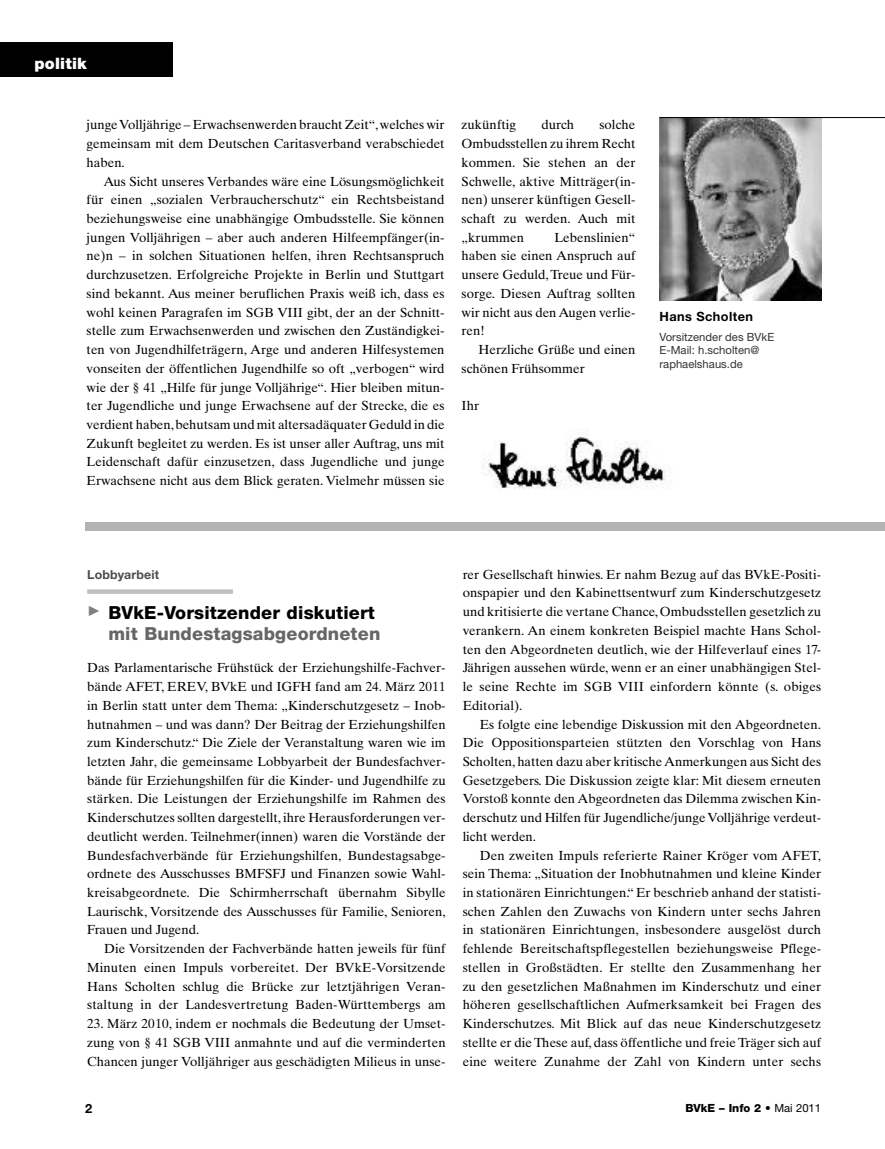
<style>
.page{position:relative;width:885px;height:1149px;background:#fff}
.page>*{position:absolute;margin:0;border:0;box-sizing:border-box;transform-origin:0 0}
.t1{font:800 18px/21.3px "Helvetica Neue LT Std";letter-spacing:.01em;color:#000;text-align:right}
.t2{font:900 15.75px "Helvetica Neue LT Std";letter-spacing:.015em;color:#fff}
.t3{font:13.2px/18.8px "Times Ten LT Std";color:#000;text-align:justify}
.t4{font:700 12.75px "Helvetica Neue LT Std";letter-spacing:.035em;color:#000}
.t5{font:700 12.3px "Helvetica Neue LT Std";letter-spacing:.01em;color:#4d4d4d}
.t6{font:11.25px/13.5px "Helvetica Neue LT Std";color:#333}
.t7{font:800 11.25px "Helvetica Neue LT Std";color:#000}
.s1{color:#808080}
.s2{color:#666}
.s3{font-weight:400}
</style>
<div class="page">
<div style="left:0;top:43px;width:173px;height:34px;background:#000"></div>
<svg style="left:87px;top:589px;width:146px;height:4px"></svg>
<img style="left:659px;top:118px;width:162px;height:182px">
<hr style="left:659px;top:117px;width:225px;height:1px;background:#000">
<img style="left:481px;top:433px;width:186px;height:56px">
<div style="left:85px;top:522px;width:799px;height:9px;background:#b3b3b3"></div>
<p class="t2" style="left:34px;top:58px;width:54px">politik</p>
<p class="t3" style="left:87px;top:117px;width:359px">jungeVolljährige – Erwachsenwerden braucht Zeit“,welches wir gemeinsam mit dem Deutschen Caritasverband verabschiedet haben.</p>
<p class="t3" style="left:87px;top:173px;width:359px;text-indent:17px">Aus Sicht unseres Verbandes wäre eine Lösungsmöglichkeit für einen „sozialen Verbraucherschutz“ ein Rechtsbeistand beziehungsweise eine unabhängige Ombudsstelle. Sie können jungen Volljährigen – aber auch anderen Hilfeempfänger(in&shy;ne)n – in solchen Situationen helfen, ihren Rechtsanspruch durchzusetzen. Erfolgreiche Projekte in Berlin und Stuttgart sind bekannt. Aus meiner beruflichen Praxis weiß ich, dass es wohl keinen Paragrafen im SGB VIII gibt, der an der Schnitt&shy;stelle zum Erwachsenwerden und zwischen den Zuständigkei&shy;ten von Jugendhilfeträgern, Arge und anderen Hilfesystemen vonseiten der öffentlichen Jugendhilfe so oft „verbogen“ wird wie der § 41 „Hilfe für junge Volljährige“. Hier bleiben mitun&shy;ter Jugendliche und junge Erwachsene auf der Strecke, die es verdient haben,behutsam und mit altersadäquater Geduld in die Zukunft begleitet zu werden. Es ist unser aller Auftrag, uns mit Leidenschaft dafür einzusetzen, dass Jugendliche und junge Erwachsene nicht aus dem Blick geraten. Vielmehr müssen sie</p>
<p class="t3" style="left:461px;top:117px;width:56px">zukünftig</p>
<p class="t3" style="left:541px;top:117px;width:34px">durch</p>
<p class="t3" style="left:461px;top:117px;width:175px;text-indent:138px">solche Ombudsstellen zu ihrem Recht kommen. Sie stehen an der Schwelle, aktive Mitträger(in&shy;nen) unserer künftigen Gesell&shy;schaft zu werden. Auch mit „krummen</p>
<p class="t3" style="left:461px;top:229px;width:175px;text-indent:93px">Lebenslinien“ haben sie einen Anspruch auf unsere Geduld,Treue und Für&shy;sorge. Diesen Auftrag sollten wir nicht aus den Augen verlie&shy;ren!</p>
<p class="t3" style="left:461px;top:341px;width:175px;text-indent:17px">Herzliche Grüße und einen schönen Frühsommer</p>
<p class="t3" style="left:461px;top:397px;width:19px">Ihr</p>
<p class="t4" style="left:659px;top:312px;width:95px">Hans Scholten</p>
<p class="t6" style="left:659px;top:331px;width:116px">Vorsitzender des BVkE<br>E-Mail: h.scholten@ raphaelshaus.de</p>
<p class="t5" style="left:87px;top:569px;width:73px">Lobbyarbeit</p>
<h1 class="t1" style="left:87px;top:603px;width:294px"><span class="s1">✓</span> BVkE-Vorsitzender diskutiert <span class="s2">mit Bundestagsabgeordneten</span></h1>
<p class="t3" style="left:87px;top:659px;width:360px">Das Parlamentarische Frühstück der Erziehungshilfe-Fachver&shy;bände AFET, EREV, BVkE und IGFH fand am 24. März 2011 in Berlin statt unter dem Thema: „Kinderschutzgesetz – Inob&shy;hutnahmen – und was dann? Der Beitrag der Erziehungshilfen zum Kinderschutz.“ Die Ziele der Veranstaltung waren wie im letzten Jahr, die gemeinsame Lobbyarbeit der Bundesfachver&shy;bände für Erziehungshilfen für die Kinder- und Jugendhilfe zu stärken. Die Leistungen der Erziehungshilfe im Rahmen des Kinderschutzes sollten dargestellt, ihre Herausforderungen ver&shy;deutlicht werden. Teilnehmer(innen) waren die Vorstände der Bundesfachverbände für Erziehungshilfen, Bundestagsabge&shy;ordnete des Ausschusses BMFSFJ und Finanzen sowie Wahl&shy;kreisabgeordnete. Die Schirmherrschaft übernahm Sibylle Laurischk, Vorsitzende des Ausschusses für Familie, Senioren, Frauen und Jugend.</p>
<p class="t3" style="left:87px;top:940px;width:360px;text-indent:17px">Die Vorsitzenden der Fachverbände hatten jeweils für fünf Minuten einen Impuls vorbereitet. Der BVkE-Vorsitzende Hans Scholten schlug die Brücke zur letztjährigen Veran&shy;staltung in der Landesvertretung Baden-Württembergs am</p>
<p class="t3" style="left:87px;top:1015px;width:360px">23. März 2010, indem er nochmals die Bedeutung der Umset&shy;zung von § 41 SGB VIII anmahnte und auf die verminderten Chancen junger Volljähriger aus geschädigten Milieus in unse-</p>
<p class="t3" style="left:462px;top:566px;width:360px">rer Gesellschaft hinwies. Er nahm Bezug auf das BVkE-Positi&shy;onspapier und den Kabinettsentwurf zum Kinderschutzgesetz und kritisierte die vertane Chance,Ombudsstellen gesetzlich zu verankern. An einem konkreten Beispiel machte Hans Schol&shy;ten den Abgeordneten deutlich, wie der Hilfeverlauf eines 17- Jährigen aussehen würde, wenn er an einer unabhängigen Stel&shy;le seine Rechte im SGB VIII einfordern könnte (s. obiges Editorial).</p>
<p class="t3" style="left:462px;top:715px;width:360px;text-indent:17px">Es folgte eine lebendige Diskussion mit den Abgeordneten.<br>Die Oppositionsparteien stützten den Vorschlag von Hans Scholten,hatten dazu aber kritischeAnmerkungen aus Sicht des Gesetzgebers. Die Diskussion zeigte klar: Mit diesem erneuten Vorstoß konnte den Abgeordneten das Dilemma zwischen Kin&shy;derschutz und Hilfen für Jugendliche/jungeVolljährige verdeut&shy;licht werden.</p>
<p class="t3" style="left:462px;top:846px;width:360px;text-indent:17px">Den zweiten Impuls referierte Rainer Kröger vom AFET, sein Thema: „Situation der Inobhutnahmen und kleine Kinder in stationären Einrichtungen.“ Er beschrieb anhand der statisti&shy;schen Zahlen den Zuwachs von Kindern unter sechs Jahren in stationären Einrichtungen, insbesondere ausgelöst durch fehlende Bereitschaftspflegestellen beziehungsweise Pflege&shy;stellen in Großstädten. Er stellte den Zusammenhang her zu den gesetzlichen Maßnahmen im Kinderschutz und einer höheren gesellschaftlichen Aufmerksamkeit bei Fragen des Kinderschutzes. Mit Blick auf das neue Kinderschutzgesetz stellte er dieThese auf, dass öffentliche und freieTräger sich auf eine weitere Zunahme der Zahl von Kindern unter sechs</p>
<p class="t4" style="left:85px;top:1103px;width:9px">2</p>
<p class="t7" style="left:685px;top:1103px;width:137px">BVkE – Info 2 • <span class="s3">Mai 2011</span></p>
</div>
